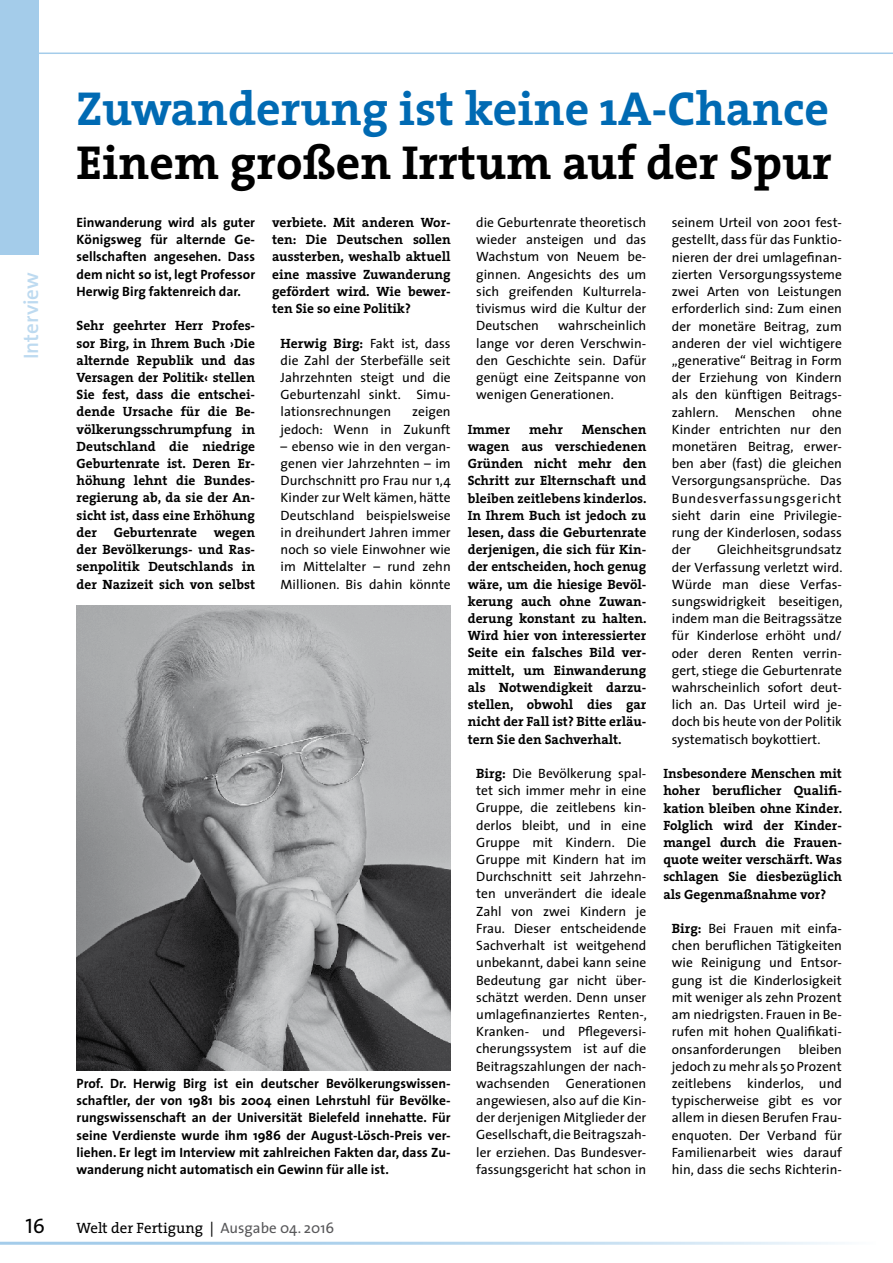
<style>
.page{position:relative;width:893px;height:1263px;background:#fff}
.page>*{position:absolute;margin:0;border:0;box-sizing:border-box;transform-origin:0 0}
.t1{font:700 48px "The Serif";color:#006ab3}
.t2{font:700 48px "The Serif";color:#000}
.t3{font:600 21px "The Sans";color:#bddaf0}
.t4{font:21px "The Sans Regular Caps";color:#000}
.t5{font:15px "The Serif";color:#000}
.t6{font:13.5px/17.2px "The Sans";color:#000;text-align:justify}
.t7{font:700 13.5px/17.2px "The Serif";color:#000;text-align:justify}
.t8{font:700 13.5px/17.2px "The Sans";color:#000;text-align:justify}
.s1{font-family:"The Serif";font-weight:700}
.s2{font-family:"The Sans"}
.s3{font-family:"The Sans";color:#58585a}
</style>
<div class="page">
<div style="left:0;top:0;width:38px;height:255px;background:#a4ccea"></div>
<hr style="left:38px;top:53px;width:855px;height:1px;background:#a4ccea">
<hr style="left:0;top:1242px;width:876px;height:3px;background:#a4ccea">
<img style="left:77px;top:606px;width:374px;height:464px">
<h2 class="t3" style="left:14px;top:359px;width:88px;rotate:-90deg">Interview</h2>
<h1 class="t1" style="left:77px;top:69px;width:754px">Zuwanderung ist keine 1A-Chance</h1>
<h1 class="t2" style="left:77px;top:123px;width:757px">Einem großen Irrtum auf der Spur</h1>
<p class="t7" style="left:272px;top:213px;width:180px">verbiete. Mit anderen Wor&shy;ten: Die Deutschen sollen aussterben, weshalb aktuell eine massive Zuwanderung gefördert wird. Wie bewer&shy;ten Sie so eine Politik?</p>
<p class="t6" style="left:281px;top:334px;width:172px"><span class="s1">Herwig Birg:</span> Fakt ist, dass die Zahl der Sterbefälle seit Jahrzehnten steigt und die Geburtenzahl sinkt. Simu&shy;lationsrechnungen</p>
<p class="t8" style="left:77px;top:213px;width:180px">Einwanderung wird als guter Königsweg für alternde Ge&shy;sellschaften angesehen. Dass dem nicht so ist, legt Professor Herwig Birg faktenreich dar.</p>
<p class="t7" style="left:77px;top:317px;width:180px">Sehr geehrter Herr Profes&shy;sor Birg, in Ihrem Buch ›Die alternde Republik und das Versagen der Politik‹ stellen Sie fest, dass die entschei&shy;dende Ursache für die Be&shy;völkerungsschrumpfung in Deutschland die niedrige Geburtenrate ist. Deren Er&shy;höhung lehnt die Bundes&shy;regierung ab, da sie der An&shy;sicht ist, dass eine Erhöhung der Geburtenrate wegen der Bevölkerungs- und Ras&shy;senpolitik Deutschlands in der Nazizeit sich von selbst</p>
<p class="t6" style="left:476px;top:213px;width:172px">die Geburtenrate theoretisch wieder ansteigen und das Wachstum von Neuem be&shy;ginnen. Angesichts des um sich greifenden Kulturrela&shy;tivismus wird die Kultur der Deutschen</p>
<p class="t6" style="left:672px;top:214px;width:172px">seinem Urteil von 2001 fest&shy;gestellt, dass für das Funktio&shy;nieren der drei umlagefinan&shy;zierten Versorgungssysteme zwei Arten von Leistungen erforderlich sind: Zum einen der monetäre Beitrag, zum anderen der viel wichtigere „generative“ Beitrag in Form der Erziehung von Kindern als den künftigen Beitrags&shy;zahlern. Menschen ohne Kinder entrichten nur den monetären Beitrag, erwer&shy;ben aber (fast) die gleichen Versorgungsansprüche. Das Bundesverfassungsgericht sieht darin eine Privilegie&shy;rung der Kinderlosen, sodass der</p>
<p class="t6" style="left:476px;top:317px;width:172px;text-indent:82px">wahrscheinlich lange vor deren Verschwin&shy;den Geschichte sein. Dafür genügt eine Zeitspanne von wenigen Generationen.</p>
<p class="t7" style="left:468px;top:420px;width:44px">Immer</p>
<p class="t7" style="left:529px;top:420px;width:35px">mehr</p>
<p class="t6" style="left:281px;top:403px;width:172px;text-align:right">zeigen<br>jedoch: Wenn in Zukunft</p>
<p class="t6" style="left:281px;top:437px;width:172px">– ebenso wie in den vergan&shy;genen vier Jahrzehnten – im Durchschnitt pro Frau nur 1,4<br>Kinder zur Welt kämen, hätte Deutschland beispielsweise in dreihundert Jahren immer noch so viele Einwohner wie im Mittelalter – rund zehn Millionen. Bis dahin könnte</p>
<p class="t7" style="left:468px;top:420px;width:180px;text-indent:114px">Menschen wagen aus verschiedenen Gründen nicht mehr den Schritt zur Elternschaft und bleiben zeitlebens kinderlos.<br>In Ihrem Buch ist jedoch zu lesen, dass die Geburtenrate derjenigen, die sich für Kin&shy;der entscheiden, hoch genug wäre, um die hiesige Bevöl&shy;kerung auch ohne Zuwan&shy;derung konstant zu halten.<br>Wird hier von interessierter Seite ein falsches Bild ver&shy;mittelt, um Einwanderung als Notwendigkeit darzu&shy;stellen, obwohl dies gar nicht der Fall ist? Bitte erläu&shy;tern Sie den Sachverhalt.</p>
<p class="t6" style="left:476px;top:764px;width:172px"><span class="s1">Birg:</span> Die Bevölkerung spal&shy;tet sich immer mehr in eine Gruppe, die zeitlebens kin&shy;derlos bleibt, und in eine Gruppe mit Kindern. Die Gruppe mit Kindern hat im Durchschnitt seit Jahrzehn&shy;ten unverändert die ideale Zahl von zwei Kindern je Frau. Dieser entscheidende Sachverhalt ist weitgehend unbekannt, dabei kann seine Bedeutung gar nicht über&shy;schätzt werden. Denn unser umlagefinanziertes Renten-, Kranken- und Pflegeversi&shy;cherungssystem ist auf die Beitragszahlungen der nach&shy;wachsenden Generationen angewiesen, also auf die Kin&shy;der derjenigen Mitglieder der Gesellschaft, die Beitragszah&shy;ler erziehen. Das Bundesver&shy;fassungsgericht hat schon in</p>
<p class="t6" style="left:672px;top:541px;width:172px;text-indent:45px">Gleichheitsgrundsatz der Verfassung verletzt wird.<br>Würde man diese Verfas&shy;sungswidrigkeit beseitigen, indem man die Beitragssätze für Kinderlose erhöht und/ oder deren Renten verrin&shy;gert, stiege die Geburtenrate wahrscheinlich sofort deut&shy;lich an. Das Urteil wird je&shy;doch bis heute von der Politik systematisch boykottiert.</p>
<p class="t7" style="left:663px;top:764px;width:180px">Insbesondere Menschen mit hoher beruflicher Qualifi&shy;kation bleiben ohne Kinder.<br>Folglich wird der Kinder&shy;mangel durch die Frauen&shy;quote weiter verschärft. Was schlagen Sie diesbezüglich als Gegenmaßnahme vor?</p>
<p class="t6" style="left:672px;top:919px;width:172px"><span class="s1">Birg:</span> Bei Frauen mit einfa&shy;chen beruflichen Tätigkeiten wie Reinigung und Entsor&shy;gung ist die Kinderlosigkeit mit weniger als zehn Prozent am niedrigsten. Frauen in Be&shy;rufen mit hohen Qualifikati&shy;onsanforderungen</p>
<p class="t6" style="left:672px;top:1040px;width:172px;text-indent:127px">bleiben jedoch zu mehr als 50 Prozent zeitlebens kinderlos, und typischerweise gibt es vor allem in diesen Berufen Frau&shy;enquoten. Der Verband für Familienarbeit wies darauf hin, dass die sechs Richterin-</p>
<p class="t8" style="left:77px;top:1074px;width:376px">Prof. Dr. Herwig Birg ist ein deutscher Bevölkerungswissen&shy;schaftler, der von 1981 bis 2004 einen Lehrstuhl für Bevölke&shy;rungswissenschaft an der Universität Bielefeld innehatte. Für seine Verdienste wurde ihm 1986 der August-Lösch-Preis ver&shy;liehen. Er legt im Interview mit zahlreichen Fakten dar, dass Zu&shy;wanderung nicht automatisch ein Gewinn für alle ist.</p>
<h2 class="t4" style="left:26px;top:1214px;width:21px">16</h2>
<p class="t5" style="left:77px;top:1216px;width:259px">Welt der Fertigung <span class="s2">|</span> <span class="s3">Ausgabe 04. 2016</span></p>
</div>
